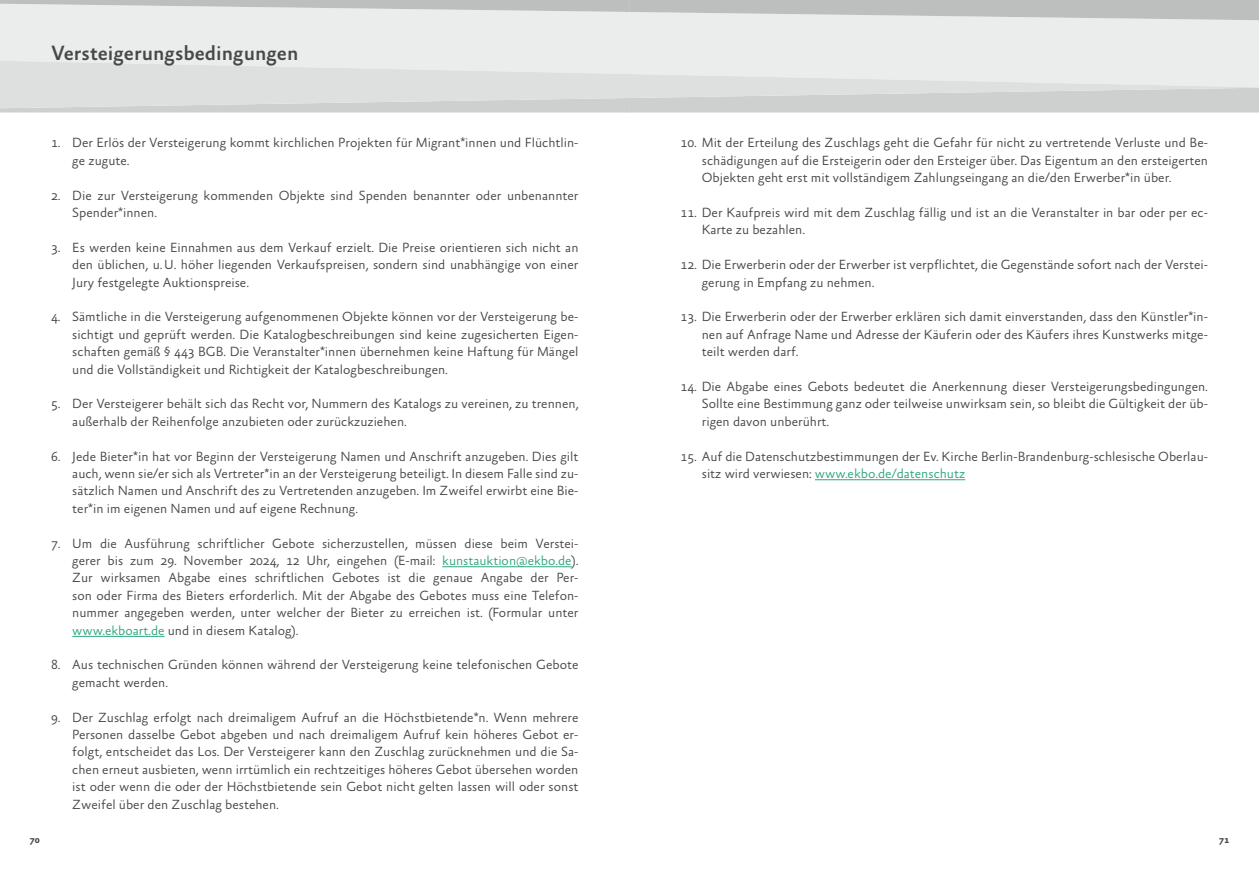
<style>
.page{position:relative;width:1259px;height:893px;background:#fff}
.page>*{position:absolute;margin:0;border:0;box-sizing:border-box;transform-origin:0 0}
.t1{font:500 21px "Absara Sans";color:#474847}
.t2{font:300 13.5px/17.4px "Absara Sans";color:#474847;text-align:justify}
.t3{font:700 9.75px "Absara Sans";color:#474847}
.s1{color:#2fa580}
</style>
<div class="page">
<svg style="left:0;top:0;width:1259px;height:113px"></svg>
<hr style="left:815px;top:479px;width:150px;height:1px;background:#2fa580">
<hr style="left:442px;top:566px;width:130px;height:1px;background:#2fa580">
<hr style="left:72px;top:636px;width:93px;height:1px;background:#2fa580">
<h1 class="t1" style="left:51px;top:42px;width:249px">Versteigerungsbedingungen</h1>
<p class="t2" style="left:72px;top:135px;width:507px;text-indent:-21px">1. Der Erlös der Versteigerung kommt kirchlichen Projekten für Migrant*innen und Flüchtlin&shy;ge zugute.</p>
<p class="t2" style="left:72px;top:187px;width:508px;text-indent:-21px">2. Die zur Versteigerung kommenden Objekte sind Spenden benannter oder unbenannter<br>Spender*innen.</p>
<p class="t2" style="left:72px;top:239px;width:508px;text-indent:-21px">3. Es werden keine Einnahmen aus dem Verkauf erzielt. Die Preise orientieren sich nicht an den üblichen, u.U. höher liegenden Verkaufspreisen, sondern sind unabhängige von einer Jury festgelegte Auktionspreise.</p>
<p class="t2" style="left:72px;top:309px;width:507px;text-indent:-21px">4. Sämtliche in die Versteigerung aufgenommenen Objekte können vor der Versteigerung be&shy;sichtigt und geprüft werden. Die Katalogbeschreibungen sind keine zugesicherten Eigen&shy;schaften gemäß § 443 BGB. Die Veranstalter*innen übernehmen keine Haftung für Mängel und die Vollständigkeit und Richtigkeit der Katalogbeschreibungen.</p>
<p class="t2" style="left:72px;top:396px;width:507px;text-indent:-21px">5. Der Versteigerer behält sich das Recht vor, Nummern des Katalogs zu vereinen, zu trennen, außerhalb der Reihenfolge anzubieten oder zurückzuziehen.</p>
<p class="t2" style="left:72px;top:448px;width:508px;text-indent:-21px">6. Jede Bieter*in hat vor Beginn der Versteigerung Namen und Anschrift anzugeben. Dies gilt auch, wenn sie/er sich als Vertreter*in an der Versteigerung beteiligt. In diesem Falle sind zu&shy;sätzlich Namen und Anschrift des zu Vertretenden anzugeben. Im Zweifel erwirbt eine Bie&shy;ter*in im eigenen Namen und auf eigene Rechnung.</p>
<p class="t2" style="left:72px;top:535px;width:507px;text-indent:-21px">7. Um die Ausführung schriftlicher Gebote sicherzustellen, müssen diese beim Verstei&shy;gerer bis zum 29. November 2024, 12 Uhr, eingehen (E-mail: <span class="s1">kunstauktion@ekbo.de</span>).<br>Zur wirksamen Abgabe eines schriftlichen Gebotes ist die genaue Angabe der Per&shy;son oder Firma des Bieters erforderlich. Mit der Abgabe des Gebotes muss eine Telefon&shy;nummer angegeben werden, unter welcher der Bieter zu erreichen ist. (Formular unter <span class="s1">www.ekboart.de</span> und in diesem Katalog).</p>
<p class="t2" style="left:72px;top:657px;width:508px;text-indent:-21px">8. Aus technischen Gründen können während der Versteigerung keine telefonischen Gebote gemacht werden.</p>
<p class="t2" style="left:72px;top:709px;width:508px;text-indent:-21px">9. Der Zuschlag erfolgt nach dreimaligem Aufruf an die Höchstbietende*n. Wenn mehrere Personen dasselbe Gebot abgeben und nach dreimaligem Aufruf kein höheres Gebot er&shy;folgt, entscheidet das Los. Der Versteigerer kann den Zuschlag zurücknehmen und die Sa&shy;chen erneut ausbieten, wenn irrtümlich ein rechtzeitiges höheres Gebot übersehen worden ist oder wenn die oder der Höchstbietende sein Gebot nicht gelten lassen will oder sonst Zweifel über den Zuschlag bestehen.</p>
<p class="t2" style="left:702px;top:135px;width:508px;text-indent:-21px">10. Mit der Erteilung des Zuschlags geht die Gefahr für nicht zu vertretende Verluste und Be&shy;schädigungen auf die Ersteigerin oder den Ersteiger über. Das Eigentum an den ersteigerten Objekten geht erst mit vollständigem Zahlungseingang an die/den Erwerber*in über.</p>
<p class="t2" style="left:702px;top:204px;width:508px;text-indent:-21px">11. Der Kaufpreis wird mit dem Zuschlag fällig und ist an die Veranstalter in bar oder per ec-<br>Karte zu bezahlen.</p>
<p class="t2" style="left:702px;top:257px;width:508px;text-indent:-21px">12. Die Erwerberin oder der Erwerber ist verpflichtet, die Gegenstände sofort nach der Verstei&shy;gerung in Empfang zu nehmen.</p>
<p class="t2" style="left:702px;top:309px;width:507px;text-indent:-21px">13. Die Erwerberin oder der Erwerber erklären sich damit einverstanden, dass den Künstler*in&shy;nen auf Anfrage Name und Adresse der Käuferin oder des Käufers ihres Kunstwerks mitge&shy;teilt werden darf.</p>
<p class="t2" style="left:702px;top:378px;width:507px;text-indent:-21px">14. Die Abgabe eines Gebots bedeutet die Anerkennung dieser Versteigerungsbedingungen.<br>Sollte eine Bestimmung ganz oder teilweise unwirksam sein, so bleibt die Gültigkeit der üb&shy;rigen davon unberührt.</p>
<p class="t2" style="left:702px;top:448px;width:508px;text-indent:-21px">15. Auf die Datenschutzbestimmungen der Ev. Kirche Berlin-Brandenburg-schlesische Oberlau&shy;sitz wird verwiesen: <span class="s1">www.ekbo.de/datenschutz</span></p>
<p class="t3" style="left:30px;top:835px;width:12px">70</p>
<p class="t3" style="left:1219px;top:835px;width:12px">71</p>
</div>
